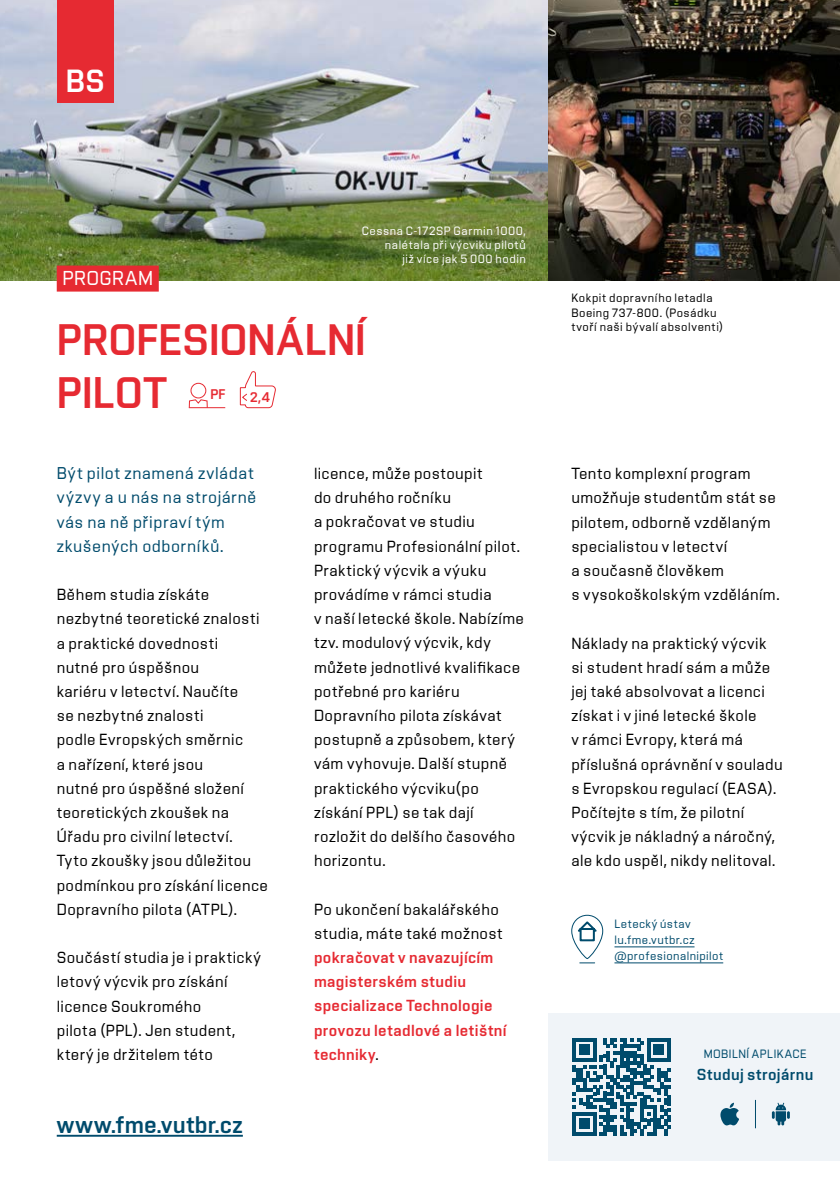
<style>
.page{position:relative;width:840px;height:1191px;background:#fff}
.page>*{position:absolute;margin:0;border:0;box-sizing:border-box;transform-origin:0 0}
.t1{font:44px/52.8px "Vafle VUT";letter-spacing:.015em;color:#e62a32}
.t2{font:32px "Vafle VUT";color:#fff}
.t3{font:24px "Vafle VUT";letter-spacing:.02em;color:#004b6c}
.t4{font:20px "Vafle Light VUT";letter-spacing:.025em;color:#fff}
.t5{font:17px/24.2px "Vafle Light VUT";letter-spacing:.035em;color:#004b6c}
.t6{font:16px/24.2px "Vafle Light VUT";letter-spacing:.025em;color:#000}
.t7{font:16px/24.2px "Vafle VUT";letter-spacing:.02em;color:#e62a32}
.t8{font:16px "Vafle VUT";letter-spacing:.025em;color:#004b6c}
.t9{font:14px "Vafle VUT";color:#e62a32}
.t10{font:12px/14.4px "Vafle Light VUT";letter-spacing:.045em;color:#000}
.t11{font:12px/14.4px "Vafle Light VUT";letter-spacing:.045em;color:#fff;text-align:right}
.t12{font:12px/16px "Vafle Light VUT";letter-spacing:.035em;color:#004b6c}
.s1{font-family:"Vafle Light VUT";color:#000}
</style>
<div class="page">
<img style="left:0;top:0;width:839px;height:280px">
<div style="left:548px;top:1013px;width:291px;height:147px;background:#f0f4f8"></div>
<svg style="left:720px;top:1102px;width:18px;height:23px"></svg>
<svg style="left:771px;top:1102px;width:18px;height:23px"></svg>
<svg style="left:572px;top:1038px;width:98px;height:97px"></svg>
<hr style="left:57px;top:1134px;width:186px;height:2px;background:#004b6c">
<div style="left:57px;top:0;width:56px;height:102px;background:#e62a32"></div>
<div style="left:57px;top:265px;width:102px;height:26px;background:#e62a32"></div>
<div style="left:190px;top:383px;width:16px;height:15px;border:1px solid #e62a32;border-radius:50%"></div>
<hr style="left:189px;top:407px;width:36px;height:1px;background:#e62a32">
<svg style="left:188px;top:399px;width:20px;height:9px"></svg>
<svg style="left:239px;top:371px;width:37px;height:37px"></svg>
<svg style="left:571px;top:914px;width:32px;height:49px"></svg>
<hr style="left:614px;top:946px;width:80px;height:1px;background:#004b6c">
<hr style="left:614px;top:962px;width:108px;height:1px;background:#004b6c">
<h2 class="t2" style="left:66px;top:62px;width:40px">BS</h2>
<p class="t11" style="left:361px;top:223px;width:166px">Cessna C-172SP Garmin 1000, nalétala při výcviku pilotů<br>již více jak 5 000 hodin</p>
<p class="t4" style="left:62px;top:267px;width:92px">PROGRAM</p>
<h1 class="t1" style="left:57px;top:313px;width:310px">PROFESIONÁLNÍ<br>PILOT</h1>
<p class="t9" style="left:210px;top:386px;width:16px">PF</p>
<p class="t9" style="left:250px;top:388px;width:22px">2,4</p>
<p class="t5" style="left:57px;top:461px;width:201px">Být pilot znamená zvládat výzvy a u nás na strojárně vás na ně připraví tým zkušených odborníků.</p>
<p class="t6" style="left:57px;top:582px;width:213px">Během studia získáte nezbytné teoretické znalosti a praktické dovednosti<br>nutné pro úspěšnou<br>kariéru v letectví. Naučíte<br>se nezbytné znalosti<br>podle Evropských směrnic<br>a nařízení, které jsou<br>nutné pro úspěšné složení teoretických zkoušek na<br>Úřadu pro civilní letectví.<br>Tyto zkoušky jsou důležitou podmínkou pro získání licence<br>Dopravního pilota (ATPL).</p>
<p class="t6" style="left:57px;top:945px;width:205px">Součástí studia je i praktický letový výcvik pro získání licence Soukromého<br>pilota (PPL). Jen student, který je držitelem této</p>
<h3 class="t3" style="left:57px;top:1110px;width:187px">www.fme.vutbr.cz</h3>
<p class="t6" style="left:314px;top:461px;width:211px">licence, může postoupit<br>do druhého ročníku<br>a pokračovat ve studiu programu Profesionální pilot.<br>Praktický výcvik a výuku provádíme v rámci studia<br>v naší letecké škole. Nabízíme tzv. modulový výcvik, kdy můžete jednotlivé kvalifikace potřebné pro kariéru<br>Dopravního pilota získávat postupně a způsobem, který vám vyhovuje. Další stupně praktického výcviku(po získání PPL) se tak dají rozložit do delšího časového horizontu.</p>
<p class="t6" style="left:314px;top:896px;width:190px">Po ukončení bakalářského studia, máte také možnost</p>
<p class="t7" style="left:314px;top:945px;width:194px">pokračovat v navazujícím magisterském studiu specializace Technologie provozu letadlové a letištní techniky<span class="s1">.</span></p>
<p class="t10" style="left:571px;top:291px;width:153px">Kokpit dopravního letadla<br>Boeing 737-800. (Posádku tvoří naši bývalí absolventi)</p>
<p class="t6" style="left:571px;top:461px;width:209px">Tento komplexní program umožňuje studentům stát se pilotem, odborně vzdělaným specialistou v letectví<br>a současně člověkem<br>s vysokoškolským vzděláním.</p>
<p class="t6" style="left:571px;top:630px;width:213px">Náklady na praktický výcvik<br>si student hradí sám a může jej také absolvovat a licenci získat i v jiné letecké škole<br>v rámci Evropy, která má příslušná oprávnění v souladu s Evropskou regulací (EASA).<br>Počítejte s tím, že pilotní výcvik je nákladný a náročný, ale kdo uspěl, nikdy nelitoval.</p>
<p class="t12" style="left:614px;top:915px;width:110px">Letecký ústav lu.fme.vutbr.cz @profesionalnipilot</p>
<p class="t12" style="left:703px;top:1045px;width:104px">MOBILNÍ APLIKACE</p>
<p class="t8" style="left:696px;top:1064px;width:118px">Studuj strojárnu</p>
</div>
